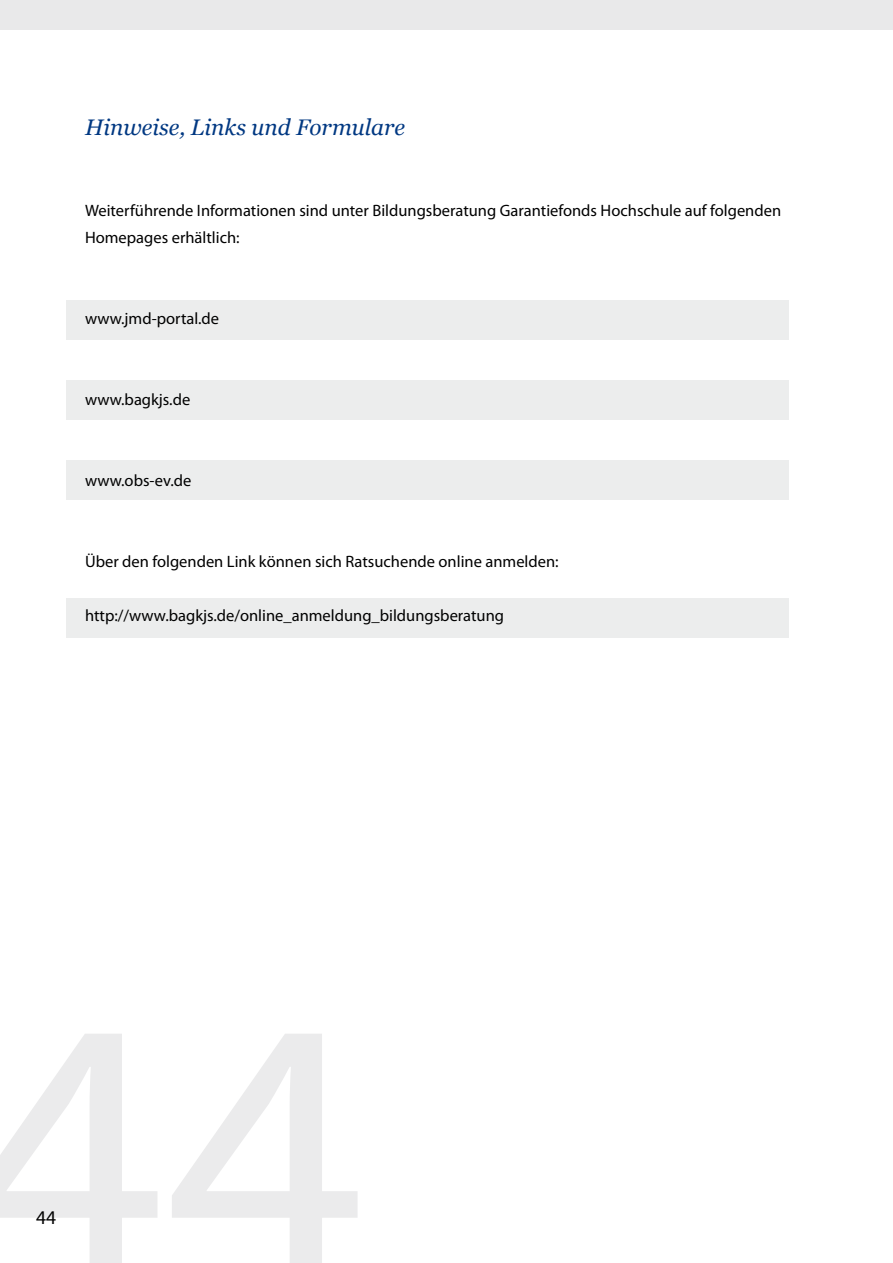
<style>
.page{position:relative;width:893px;height:1263px;background:#fff}
.page>*{position:absolute;margin:0;border:0;box-sizing:border-box;transform-origin:0 0}
.t1{font:italic 22.5px "Georgia";color:#003882}
.t2{font:19.5px "Myriad Pro";color:#000}
.t3{font:16.5px/27px "Myriad Pro";color:#000}
</style>
<div class="page">
<div style="left:0;top:0;width:893px;height:30px;background:#e9e9ea"></div>
<div style="left:66px;top:300px;width:723px;height:40px;background:#eceded"></div>
<div style="left:66px;top:380px;width:723px;height:40px;background:#eceded"></div>
<div style="left:66px;top:460px;width:723px;height:40px;background:#eceded"></div>
<div style="left:66px;top:598px;width:723px;height:40px;background:#eceded"></div>
<h1 class="t1" style="left:85px;top:113px;width:321px">Hinweise, Links und Formulare</h1>
<p class="t3" style="left:85px;top:197px;width:698px">Weiterführende Informationen sind unter Bildungsberatung Garantiefonds Hochschule auf folgenden<br>Homepages erhältlich:</p>
<p class="t3" style="left:85px;top:305px;width:136px">www.jmd-portal.de</p>
<p class="t3" style="left:85px;top:386px;width:107px">www.bagkjs.de</p>
<p class="t3" style="left:85px;top:467px;width:108px">www.obs-ev.de</p>
<p class="t3" style="left:85px;top:548px;width:475px">Über den folgenden Link können sich Ratsuchende online anmelden:</p>
<p class="t3" style="left:85px;top:602px;width:421px">http://www.bagkjs.de/online_anmeldung_bildungsberatung</p>
<p class="t2" style="left:36px;top:1205px;width:22px">44</p>
</div>
